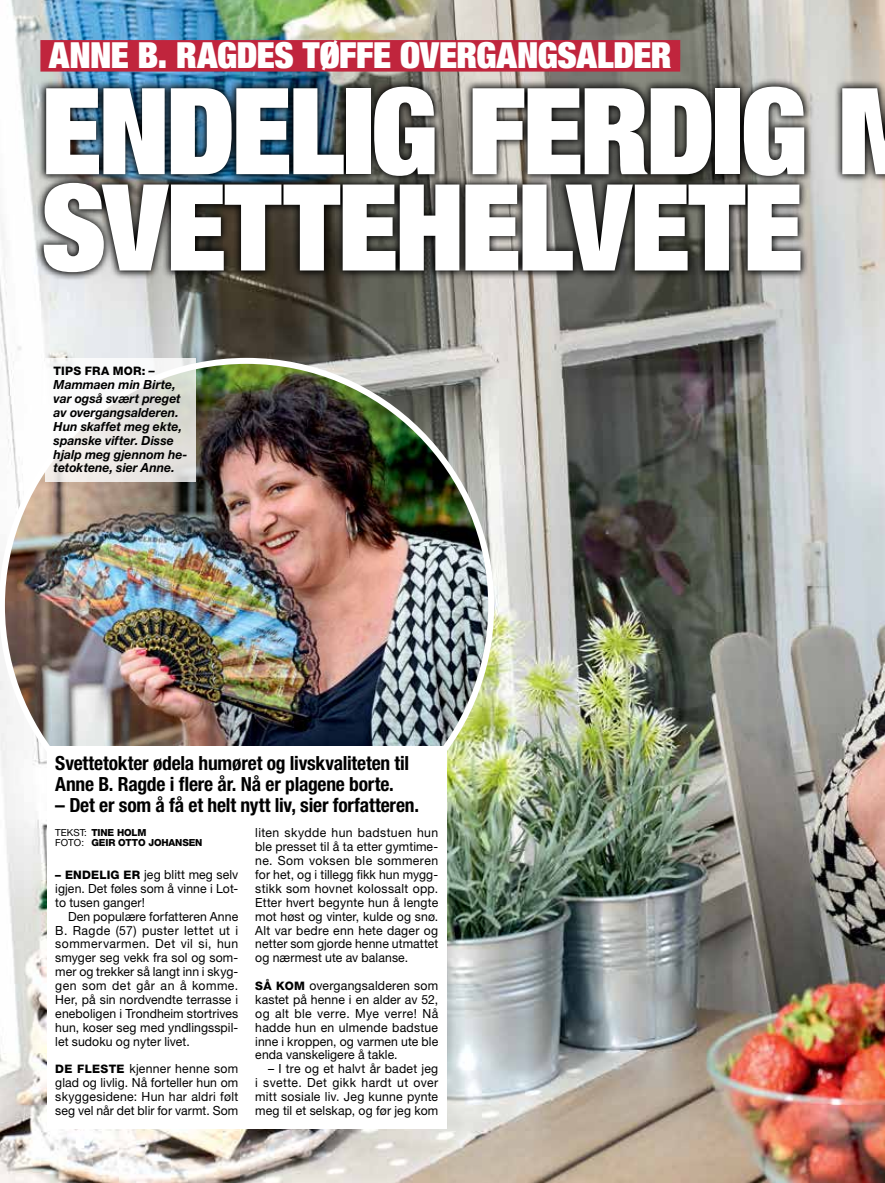
<style>
.page{position:relative;width:885px;height:1183px;background:#fff}
.page>*{position:absolute;margin:0;border:0;box-sizing:border-box;transform-origin:0 0}
.t1{font:900 condensed 120.3px/96.1px "Helvetica Neue LT Std";letter-spacing:-.025em;color:#fff}
.t2{font:900 condensed 36px "Helvetica Neue LT Std";letter-spacing:-.01em;color:#fff}
.t3{font:700 condensed 19.5px/21px "Helvetica Neue LT Std";letter-spacing:-.01em;color:#000}
.t4{font:12.6px/13.8px "Helvetica Neue LT Std";letter-spacing:.005em;color:#000;text-align:justify}
.t5{font:italic 700 12.6px/13.8px "Helvetica Neue LT Std";color:#000}
.t6{font:800 11.7px "Helvetica Neue LT Std";letter-spacing:.015em;color:#000}
.t7{font:800 9.75px/10.5px "Helvetica Neue LT Std";letter-spacing:-.015em;color:#000}
.s1{font-weight:700;font-style:italic;font-size:12.6px}
.s2{font-weight:400}
.s3{font-weight:800;font-size:11.7px}
</style>
<div class="page">
<img style="left:0;top:0;width:884px;height:1182px">
<img style="left:0;top:358px;width:494px;height:495px">
<svg style="left:34px;top:78px;width:850px;height:203px;background:#343636"></svg>
<div style="left:40px;top:40px;width:640px;height:32px;background:#c0253d"></div>
<div style="left:47px;top:746px;width:399px;height:382px;background:#fff"></div>
<svg style="left:46px;top:358px;width:150px;height:123px"></svg>
<h2 class="t2" style="left:49px;top:32px;width:391px">ANNE B. RAGDES TØFFE OVERG</h2>
<h2 class="t2" style="left:496px;top:32px;width:120px">ANGSALDER</h2>
<h1 class="t1" style="left:41px;top:80px;width:891px">ENDELIG FERDIG M<br>SVETTEHELVETE</h1>
<p class="t6" style="left:54px;top:364px;width:103px">TIPS FRA MOR: <span class="s1">–</span></p>
<p class="t5" style="left:54px;top:377px;width:135px">Mammaen min Birte, var også svært preget av overgangsalderen.<br>Hun skaffet meg ekte, spanske vifter. Disse hjalp meg gjennom he&shy;tetoktene, sier Anne.</p>
<h3 class="t3" style="left:55px;top:752px;width:355px">Svettetokter ødela humøret og livskvaliteten til<br>Anne B. Ragde i flere år. Nå er plagene borte.</h3>
<h3 class="t3" style="left:55px;top:794px;width:365px">– Det er som å få et helt nytt liv, sier forfatteren.</h3>
<p class="t7" style="left:55px;top:826px;width:93px"><span class="s2">Tekst:</span> TINE HOLM<br><span class="s2">Foto:</span> GEIR OTT</p>
<p class="t4" style="left:255px;top:825px;width:184px">liten skydde hun badstuen hun ble presset til å ta etter gymtime&shy;ne. Som voksen ble sommeren for het, og i tillegg fikk hun mygg&shy;stikk som hovnet kolossalt opp.<br>Etter hvert begynte hun å lengte mot høst og vinter, kulde og snø.<br>Alt var bedre enn hete dager og netter som gjorde henne utmattet og nærmest ute av balanse.</p>
<p class="t4" style="left:255px;top:978px;width:184px"><span class="s3">SÅ KOM</span> overgangsalderen som kastet på henne i en alder av 52, og alt ble verre. Mye verre! Nå hadde hun en ulmende badstue inne i kroppen, og varmen ute ble enda vanskeligere å takle.</p>
<p class="t4" style="left:255px;top:1061px;width:184px;text-indent:13px">– I tre og et halvt år badet jeg i svette. Det gikk hardt ut over mitt sosiale liv. Jeg kunne pynte meg til et selskap, og før jeg kom</p>
<p class="t7" style="left:138px;top:837px;width:66px">O JOHANSEN</p>
<p class="t4" style="left:55px;top:867px;width:184px"><span class="s3">– ENDELIG ER</span> jeg blitt meg selv igjen. Det føles som å vinne i Lot&shy;to tusen ganger!</p>
<p class="t4" style="left:55px;top:908px;width:184px;text-indent:13px">Den populære forfatteren Anne B. Ragde (57) puster lettet ut i sommervarmen. Det vil si, hun smyger seg vekk fra sol og som&shy;mer og trekker så langt inn i skyg&shy;gen som det går an å komme.<br>Her, på sin nordvendte terrasse i eneboligen i Trondheim stortrives hun, koser seg med yndlingsspil&shy;let sudoku og nyter livet.</p>
<p class="t4" style="left:55px;top:1061px;width:184px"><span class="s3">DE FLESTE</span> kjenner henne som glad og livlig. Nå forteller hun om skyggesidene: Hun har aldri følt seg vel når det blir for varmt. Som</p>
</div>
